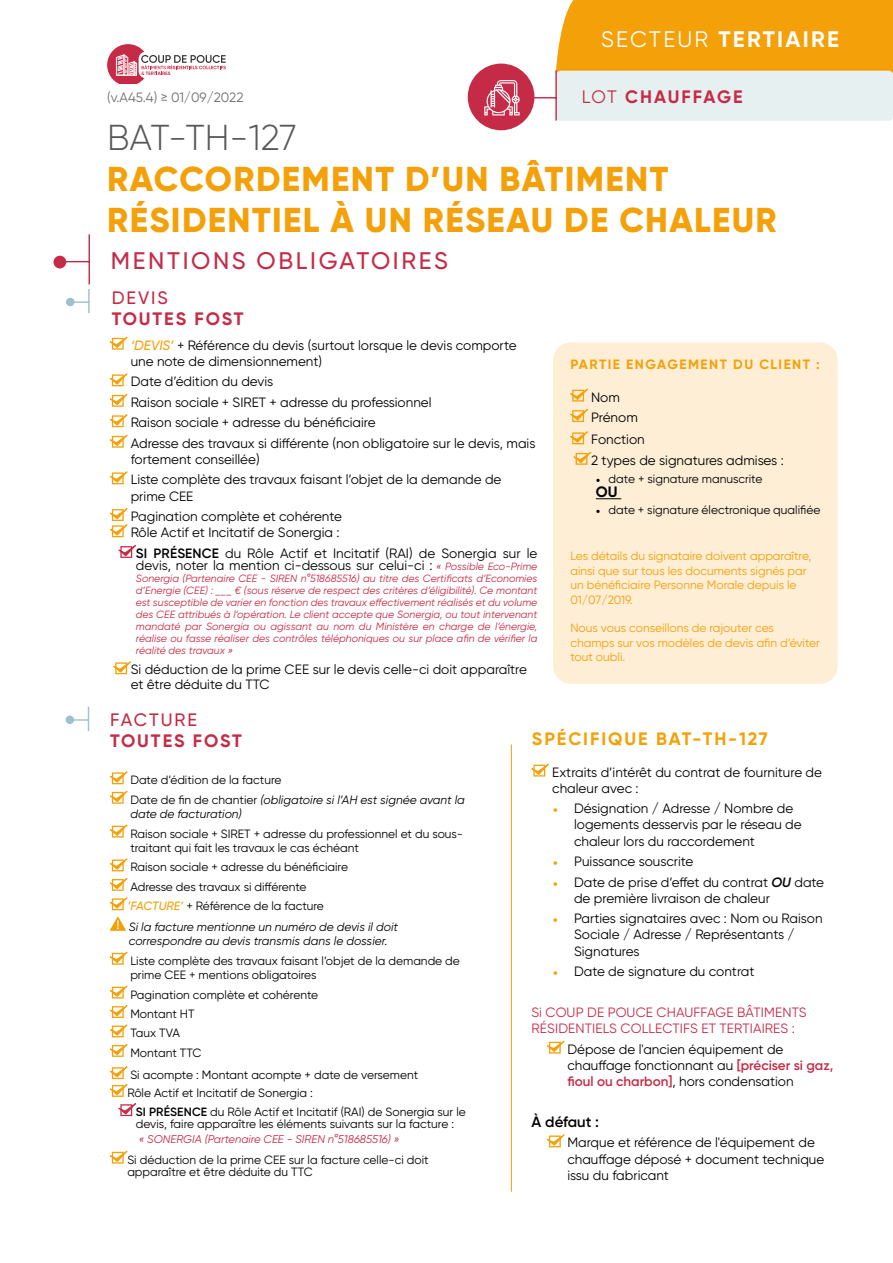
<style>
.page{position:relative;width:893px;height:1263px;background:#fff}
.page>*{position:absolute;margin:0;border:0;box-sizing:border-box;transform-origin:0 0}
.t1{font:300 36px "Gilroy";color:#575756}
.t2{font:800 34.5px/41.4px "Gilroy";letter-spacing:.04em;color:#f4a008}
.t3{font:500 24px "Gilroy";letter-spacing:.11em;color:#c52b47}
.t4{font:700 22.5px "Gilroy";letter-spacing:.1em;color:#fff}
.t5{font:700 18px "Gilroy";letter-spacing:.105em;color:#c52b47}
.t6{font:700 18px "Gilroy";letter-spacing:.105em;color:#f4a008}
.t7{font:500 18px "Gilroy";letter-spacing:.11em;color:#c52b47}
.t8{font:600 15px "Gilroy";color:#000}
.t9{font:700 15px "Gilroy";color:#000}
.t10{font:13.5px/16.2px "Gilroy";color:#000}
.t11{font:13.5px/16.2px "Gilroy";letter-spacing:.01em;color:#c52b47}
.t12{font:700 13.5px "Gilroy";letter-spacing:.11em;color:#f4a008}
.t13{font:13.5px "Gilroy";color:#706f6f}
.t14{font:12px/19.5px "Gilroy";color:#000}
.t15{font:12px/14.4px "Gilroy";color:#f4a008}
.t16{font:italic 12px "Gilroy";color:#000}
.t17{font:italic 11.25px "Gilroy";color:#c52b47}
.t18{font:italic 10.5px/12px "Gilroy";color:#c52b47;text-align:justify}
.s1{font-weight:400}
.s2{font-weight:500;font-style:italic;color:#f4a008}
.s3{font-weight:600}
.s4{font-style:italic;font-size:10.5px;color:#c52b47}
.s5{font-family:"Minion Pro"}
.s6{font-style:italic}
.s7{font-family:"Minion Pro";color:#f4a008}
.s8{font-weight:600;font-style:italic}
.s9{font-weight:600;color:#c52b47}
</style>
<div class="page">
<div style="left:553px;top:342px;width:285px;height:342px;background:#fdeed5;border-radius:18px"></div>
<svg style="left:596px;top:498px;width:25px;height:1px"></svg>
<svg style="left:570px;top:388px;width:18px;height:34px"></svg>
<svg style="left:570px;top:431px;width:22px;height:34px"></svg>
<svg style="left:110px;top:771px;width:18px;height:33px"></svg>
<svg style="left:110px;top:824px;width:18px;height:13px"></svg>
<svg style="left:110px;top:858px;width:18px;height:52px"></svg>
<svg style="left:110px;top:917px;width:16px;height:14px"></svg>
<svg style="left:110px;top:951px;width:18px;height:14px"></svg>
<svg style="left:110px;top:985px;width:26px;height:131px"></svg>
<svg style="left:110px;top:1150px;width:18px;height:13px"></svg>
<hr style="left:511px;top:744px;width:1px;height:448px;background:#f4a008">
<div style="left:556px;top:0;width:337px;height:73px;background:#f4a008"></div>
<div style="left:556px;top:71px;width:337px;height:50px;background:#e7f0f0;border-radius:4px"></div>
<div style="left:468px;top:64px;width:66px;height:66px;background:#c52b47;border-radius:50%"></div>
<hr style="left:555px;top:70px;width:2px;height:51px;background:#c52b47">
<svg style="left:534px;top:97px;width:21px;height:1px"></svg>
<div style="left:66px;top:715px;width:8px;height:9px;background:#9ec2cc;border-radius:50%"></div>
<svg style="left:73px;top:707px;width:16px;height:24px"></svg>
<svg style="left:110px;top:336px;width:18px;height:14px"></svg>
<svg style="left:110px;top:373px;width:18px;height:75px"></svg>
<svg style="left:110px;top:471px;width:18px;height:13px"></svg>
<svg style="left:110px;top:508px;width:26px;height:50px"></svg>
<svg style="left:113px;top:661px;width:18px;height:13px"></svg>
<div style="left:53px;top:256px;width:13px;height:12px;background:#c52b47;border-radius:50%"></div>
<hr style="left:89px;top:234px;width:1px;height:50px;background:#c52b47">
<svg style="left:66px;top:261px;width:23px;height:1px"></svg>
<div style="left:66px;top:298px;width:8px;height:8px;background:#9ec2cc;border-radius:50%"></div>
<hr style="left:88px;top:289px;width:2px;height:24px;background:#9ec2cc">
<svg style="left:74px;top:301px;width:14px;height:2px"></svg>
<svg style="left:484px;top:80px;width:36px;height:35px"></svg>
<svg style="left:531px;top:763px;width:18px;height:13px"></svg>
<svg style="left:547px;top:1040px;width:18px;height:13px"></svg>
<svg style="left:547px;top:1134px;width:18px;height:13px"></svg>
<svg style="left:107px;top:44px;width:119px;height:40px"></svg>
<p class="t13" style="left:107px;top:89px;width:138px">(v.A45.4) ≥ 01/09/2022</p>
<h3 class="t4" style="left:601px;top:25px;width:240px"><span class="s1">SECTEUR</span> TERTIAIRE</h3>
<h3 class="t5" style="left:582px;top:85px;width:163px"><span class="s1">LOT</span> CHAUFFAGE</h3>
<h1 class="t1" style="left:107px;top:115px;width:191px">BAT-TH-127</h1>
<h2 class="t2" style="left:107px;top:158px;width:671px">RACCORDEMENT D’UN BÂTIMENT<br>RÉSIDENTIEL À UN RÉSEAU DE CHALEUR</h2>
<h3 class="t3" style="left:111px;top:245px;width:339px">MENTIONS OBLIGATOIRES</h3>
<h3 class="t7" style="left:112px;top:286px;width:58px">DEVIS</h3>
<h3 class="t5" style="left:112px;top:308px;width:133px">TOUTES FOST</h3>
<p class="t10" style="left:131px;top:337px;width:387px"><span class="s2">‘DEVIS’</span> + Référence du devis (surtout lorsque le devis comporte une note de dimensionnement)</p>
<p class="t10" style="left:131px;top:371px;width:406px;line-height:20.4px">Date d’édition du devis<br>Raison sociale + SIRET + adresse du professionnel<br>Raison sociale + adresse du bénéficiaire<br>Adresse des travaux si différente (non obligatoire sur le devis, mais</p>
<p class="t10" style="left:131px;top:449px;width:372px;line-height:20.4px">fortement conseillée)<br>Liste complète des travaux faisant l’objet de la demande de</p>
<p class="t10" style="left:131px;top:485px;width:213px;line-height:20.4px">prime CEE<br>Pagination complète et cohérente</p>
<p class="t10" style="left:136px;top:522px;width:403px;line-height:20.5px;text-indent:-5px">Rôle Actif et Incitatif de Sonergia :<br><span class="s3">SI PRÉSENCE</span> du Rôle Actif et Incitatif (RAI) de Sonergia sur le</p>
<p class="t10" style="left:136px;top:557px;width:403px">devis, noter la mention ci-dessous sur celui-ci : <span class="s4">« Possible Eco-Prime</span></p>
<p class="t18" style="left:136px;top:572px;width:403px">Sonergia (Partenaire CEE - SIREN n°518685516) au titre des Certificats d’Economies d’Energie (CEE) : ___ € (sous réserve de respect des critères d’éligibilité). Ce montant est susceptible de varier en fonction des travaux effectivement réalisés et du volume des CEE attribués à l’opération. Le client accepte que Sonergia, ou tout intervenant mandaté par Sonergia ou agissant au nom du Ministère en charge de l’énergie, réalise ou fasse réaliser des contrôles téléphoniques ou sur place afin de vérifier la réalité des travaux »</p>
<p class="t10" style="left:131px;top:662px;width:398px;line-height:15px">Si déduction de la prime CEE sur le devis celle-ci doit apparaître et être déduite du TTC</p>
<p class="t12" style="left:570px;top:356px;width:251px">PARTIE ENGAGEMENT DU CLIENT :</p>
<p class="t10" style="left:591px;top:386px;width:48px;line-height:20.4px">Nom<br>Prénom</p>
<p class="t10" style="left:591px;top:429px;width:194px;line-height:20.4px">Fonction<br>2 types de signatures admises :</p>
<p class="t14" style="left:596px;top:468px;width:168px"><span class="s5">•</span> date + signature manuscrite</p>
<p class="t9" style="left:596px;top:483px;width:23px">OU</p>
<p class="t14" style="left:596px;top:499px;width:226px"><span class="s5">•</span> date + signature électronique qualifiée</p>
<p class="t15" style="left:570px;top:549px;width:243px">Les détails du signataire doivent apparaître, ainsi que sur tous les documents signés par un bénéficiaire Personne Morale depuis le 01/07/2019.</p>
<p class="t15" style="left:570px;top:621px;width:251px">Nous vous conseillons de rajouter ces champs sur vos modèles de devis afin d’éviter tout oubli.</p>
<h3 class="t7" style="left:110px;top:708px;width:88px">FACTURE</h3>
<h3 class="t5" style="left:110px;top:729px;width:133px">TOUTES FOST</h3>
<p class="t14" style="left:130px;top:770px;width:336px">Date d’édition de la facture<br>Date de fin de chantier <span class="s6">(obligatoire si l’AH est signée avant la</span></p>
<p class="t16" style="left:130px;top:806px;width:113px">date de facturation)</p>
<p class="t14" style="left:130px;top:826px;width:334px;line-height:14.4px">Raison sociale + SIRET + adresse du professionnel et du sous&shy;traitant qui fait les travaux le cas échéant</p>
<p class="t14" style="left:127px;top:857px;width:272px">Raison sociale + adresse du bénéficiaire<br>Adresse des travaux si différente<br><span class="s2">’FACTURE’</span> + Référence de la facture<br><span class="s6">Si la facture mentionne un numéro de devis il doit</span></p>
<p class="t16" style="left:129px;top:934px;width:260px">correspondre au devis transmis dans le dossier.</p>
<p class="t14" style="left:130px;top:953px;width:331px;line-height:14.4px">Liste complète des travaux faisant l’objet de la demande de prime CEE + mentions obligatoires</p>
<p class="t14" style="left:130px;top:984px;width:189px">Pagination complète et cohérente<br>Montant HT<br>Taux TVA<br>Montant TTC</p>
<p class="t14" style="left:127px;top:1066px;width:292px;line-height:17.7px">Si acompte : Montant acompte + date de versement<br>Rôle Actif et Incitatif de Sonergia :</p>
<p class="t14" style="left:136px;top:1106px;width:331px;line-height:12px"><span class="s3">SI PRÉSENCE</span> du Rôle Actif et Incitatif (RAI) de Sonergia sur le devis, faire apparaître les éléments suivants sur la facture :</p>
<p class="t17" style="left:139px;top:1132px;width:262px">« SONERGIA (Partenaire CEE - SIREN n°518685516) »</p>
<p class="t14" style="left:127px;top:1153px;width:303px;line-height:12px">Si déduction de la prime CEE sur la facture celle-ci doit apparaître et être déduite du TTC</p>
<h3 class="t6" style="left:532px;top:728px;width:237px">SPÉCIFIQUE BAT-TH-127</h3>
<p class="t10" style="left:552px;top:763px;width:271px">Extraits d’intérêt du contrat de fourniture de chaleur avec :</p>
<p class="t10" style="left:574px;top:800px;width:229px;text-indent:-21px"><span class="s7">•</span> Désignation / Adresse / Nombre de logements desservis par le réseau de chaleur lors du raccordement</p>
<p class="t10" style="left:553px;top:853px;width:142px"><span class="s7">•</span> Puissance souscrite</p>
<p class="t10" style="left:574px;top:873px;width:252px;text-indent:-21px"><span class="s7">•</span> Date de prise d’effet du contrat <span class="s8">OU</span> date de première livraison de chaleur</p>
<p class="t10" style="left:574px;top:910px;width:250px;text-indent:-21px"><span class="s7">•</span> Parties signataires avec : Nom ou Raison<br>Sociale / Adresse / Représentants /<br>Signatures</p>
<p class="t10" style="left:553px;top:963px;width:203px"><span class="s7">•</span> Date de signature du contrat</p>
<p class="t11" style="left:531px;top:1004px;width:277px">Si COUP DE POUCE CHAUFFAGE BÂTIMENTS<br>RÉSIDENTIELS COLLECTIFS ET TERTIAIRES :</p>
<p class="t10" style="left:567px;top:1040px;width:267px">Dépose de l'ancien équipement de chauffage fonctionnant au <span class="s9">[préciser si gaz, fioul ou charbon]</span>, hors condensation</p>
<p class="t8" style="left:532px;top:1112px;width:69px">À défaut :</p>
<p class="t10" style="left:567px;top:1134px;width:258px">Marque et référence de l'équipement de chauffage déposé + document technique issu du fabricant</p>
</div>
